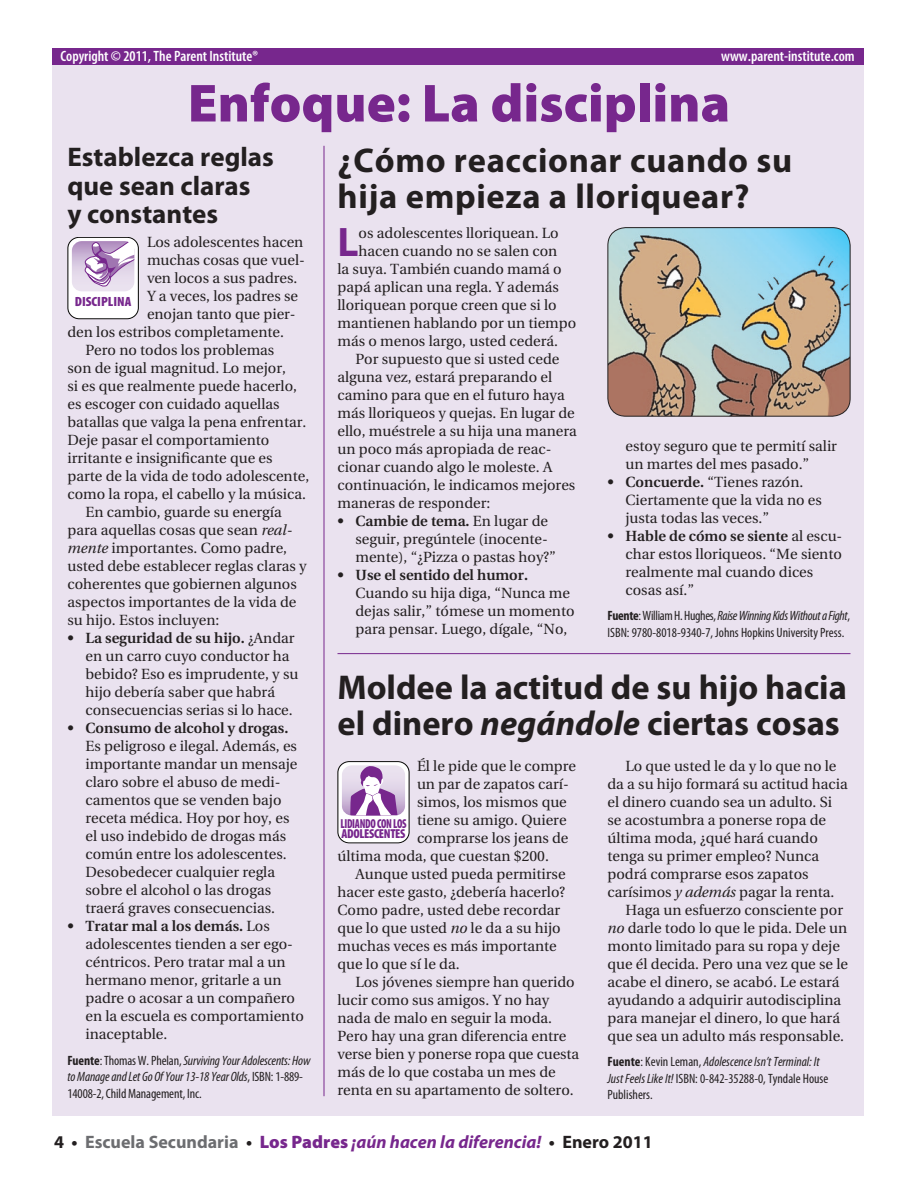
<style>
.page{position:relative;width:918px;height:1188px;background:#fff}
.page>*{position:absolute;margin:0;border:0;box-sizing:border-box;transform-origin:0 0}
.t1{font:900 54px "Myriad Pro";color:#77278d}
.Drop_Cap{font:700 41.4px "Myriad Pro";color:#77278d}
._01_Headline{font:700 34.5px/36px "Myriad Pro";color:#231f20}
._01_Headline-2{font:700 34.5px/36px "Myriad Pro";letter-spacing:.02em;color:#231f20}
._08_Small_Headline{font:700 27px/28.5px "Myriad Pro";color:#231f20}
.t2{font:italic 700 18px "Myriad Pro";color:#77278d}
.t3{font:600 condensed 15px "Myriad Pro";color:#fff}
._03_Body_text{font:14.7px/18px "Utopia";color:#231f20}
._04_Bullet_text{font:14.7px/18px "Utopia";color:#231f20}
.Drop_Cap-2{font:14.7px "Utopia";color:#231f20}
._06_Source{font:condensed 13.5px/16.5px "Myriad Pro";color:#231f20}
._06_Source-2{font:italic condensed 13.5px/16.5px "Myriad Pro";letter-spacing:-.01em;color:#231f20}
.t4{font:900 condensed 13.35px "Myriad Pro";color:#77278d;scale:1.05 1}
.t5{font:900 condensed 13.05px/10.8px "Myriad Pro";letter-spacing:-.025em;color:#77278d;scale:.83 1}
.s1{font-style:italic}
.s2{font-weight:600}
.s3{font-weight:700;font-style:normal}
.s4{font-style:normal}
.s5{font-weight:700}
.s6{font-style:normal;color:#231f20}
.s7{font-style:normal;color:#6c6d70}
.s8{font-weight:900;font-style:normal}
</style>
<div class="page">
<div style="left:53px;top:64px;width:811px;height:1052px;background:#eae2ef"></div>
<hr style="left:338px;top:653px;width:512px;height:1px;background:#77278d">
<div style="left:53px;top:49px;width:811px;height:16px;background:#77278d"></div>
<hr style="left:324px;top:146px;width:1px;height:950px;background:#77278d">
<div style="left:68px;top:238px;width:71px;height:81px;background:#fff;border-radius:11px"></div>
<div style="left:68px;top:237px;width:71px;height:82px;border:1px solid #050504;border-radius:11px"></div>
<svg style="left:72px;top:241px;width:63px;height:50px"></svg>
<div style="left:338px;top:762px;width:71px;height:81px;background:#fff;border-radius:11px"></div>
<div style="left:338px;top:761px;width:71px;height:82px;border:1px solid #050504;border-radius:11px"></div>
<svg style="left:342px;top:765px;width:63px;height:51px"></svg>
<img style="left:608px;top:228px;width:242px;height:188px">
<div style="left:608px;top:227px;width:242px;height:190px;border:1px solid #231f20;border-radius:18px"></div>
<p class="t3" style="left:60px;top:46px;width:199px">Copyright © 2011, The Parent Institute®</p>
<p class="t3" style="left:721px;top:46px;width:135px">www.parent-institute.com</p>
<p class="t1" style="left:188px;top:67px;width:544px">Enfoque: La disciplina</p>
<p class="_08_Small_Headline" style="left:68px;top:142px;width:208px">Establezca reglas que sean claras<br>y constantes</p>
<p class="_01_Headline-2" style="left:338px;top:141px;width:456px">¿Cómo reaccionar cuando su hija empieza a lloriquear?</p>
<p class="Drop_Cap" style="left:338px;top:215px;width:23px">L</p>
<p class="Drop_Cap-2" style="left:359px;top:225px;width:202px">os adolescentes lloriquean. Lo</p>
<p class="_03_Body_text" style="left:147px;top:234px;width:158px">Los adolescentes hacen</p>
<p class="_03_Body_text" style="left:147px;top:252px;width:159px">muchas cosas que vuel-</p>
<p class="_03_Body_text" style="left:147px;top:270px;width:152px">ven locos a sus padres.</p>
<p class="_03_Body_text" style="left:147px;top:288px;width:153px">Y a veces, los padres se</p>
<p class="_03_Body_text" style="left:147px;top:306px;width:150px">enojan tanto que pier-</p>
<p class="_03_Body_text" style="left:68px;top:324px;width:218px">den los estribos completamente.</p>
<p class="_03_Body_text" style="left:68px;top:342px;width:243px;text-indent:18px">Pero no todos los problemas<br>son de igual magnitud. Lo mejor,<br>si es que realmente puede hacerlo, es escoger con cuidado aquellas batallas que valga la pena enfrentar.<br>Deje pasar el comportamiento irritante e insignificante que es parte de la vida de todo adolescente, como la ropa, el cabello y la música.</p>
<p class="_03_Body_text" style="left:68px;top:504px;width:241px;text-indent:18px">En cambio, guarde su energía para aquellas cosas que sean <span class="s1">real&shy;mente</span> importantes. Como padre, usted debe establecer reglas claras y coherentes que gobiernen algunos aspectos importantes de la vida de su hijo. Estos incluyen:</p>
<p class="_04_Bullet_text" style="left:86px;top:630px;width:214px;text-indent:-18px"><span class="s2">• La seguridad de su hijo.</span> ¿Andar en un carro cuyo conductor ha bebido? Eso es imprudente, y su hijo debería saber que habrá consecuencias serias si lo hace.</p>
<p class="_04_Bullet_text" style="left:86px;top:720px;width:213px;text-indent:-18px"><span class="s2">• Consumo de alcohol y drogas.<br></span>Es peligroso e ilegal. Además, es importante mandar un mensaje claro sobre el abuso de medi&shy;camentos que se venden bajo receta médica. Hoy por hoy, es el uso indebido de drogas más común entre los adolescentes.<br>Desobedecer cualquier regla sobre el alcohol o las drogas traerá graves consecuencias.</p>
<p class="_04_Bullet_text" style="left:86px;top:918px;width:220px;text-indent:-18px"><span class="s2">• Tratar mal a los demás.</span> Los adolescentes tienden a ser ego&shy;céntricos. Pero tratar mal a un hermano menor, gritarle a un padre o acosar a un compañero en la escuela es comportamiento inaceptable.</p>
<p class="_06_Source-2" style="left:68px;top:1052px;width:245px"><span class="s3">Fuente</span><span class="s4">: Thomas W. Phelan,</span> Surviving Your Adolescents: How to Manage and Let Go Of Your 13-18 Year Olds<span class="s4">, ISBN: 1-889-<br>14008-2, Child Management, Inc.</span></p>
<p class="Drop_Cap-2" style="left:359px;top:243px;width:200px">hacen cuando no se salen con</p>
<p class="Drop_Cap-2" style="left:338px;top:261px;width:226px">la suya. También cuando mamá o</p>
<p class="Drop_Cap-2" style="left:338px;top:279px;width:223px">papá aplican una regla. Y además</p>
<p class="Drop_Cap-2" style="left:338px;top:297px;width:221px">lloriquean porque creen que si lo</p>
<p class="Drop_Cap-2" style="left:338px;top:315px;width:240px">mantienen hablando por un tiempo</p>
<p class="Drop_Cap-2" style="left:338px;top:333px;width:222px">más o menos largo, usted cederá.</p>
<p class="_03_Body_text" style="left:338px;top:351px;width:241px;text-indent:18px">Por supuesto que si usted cede alguna vez, estará preparando el camino para que en el futuro haya más lloriqueos y quejas. En lugar de ello, muéstrele a su hija una manera un poco más apropiada de reac&shy;cionar cuando algo le moleste. A continuación, le indicamos mejores maneras de responder:</p>
<p class="_04_Bullet_text" style="left:356px;top:513px;width:202px;text-indent:-18px"><span class="s2">• Cambie de tema.</span> En lugar de seguir, pregúntele (inocente&shy;mente), “¿Pizza o pastas hoy?”</p>
<p class="_04_Bullet_text" style="left:356px;top:567px;width:221px;text-indent:-18px"><span class="s2">• Use el sentido del humor.<br></span>Cuando su hija diga, “Nunca me dejas salir,” tómese un momento para pensar. Luego, dígale, “No,</p>
<p class="t4" style="left:75px;top:293px;width:55px">DISCIPLINA</p>
<p class="_04_Bullet_text" style="left:626px;top:437px;width:213px">estoy seguro que te permití salir un martes del mes pasado.”</p>
<p class="_04_Bullet_text" style="left:626px;top:473px;width:198px;text-indent:-18px"><span class="s2">• Concuerde.</span> “Tienes razón.<br>Ciertamente que la vida no es justa todas las veces.”</p>
<p class="_04_Bullet_text" style="left:626px;top:527px;width:218px;text-indent:-18px"><span class="s2">• Hable de cómo se siente</span> al escu&shy;char estos lloriqueos. “Me siento realmente mal cuando dices cosas así.”</p>
<p class="_06_Source" style="left:607px;top:608px;width:244px"><span class="s5">Fuente</span>: William H. Hughes, <span class="s1">Raise Winning Kids Without a Fight</span>,<br>ISBN: 9780-8018-9340-7, Johns Hopkins University Press.</p>
<p class="_01_Headline" style="left:338px;top:669px;width:511px">Moldee la actitud de su hijo hacia el dinero <span class="s1">negándole</span> ciertas cosas</p>
<p class="_03_Body_text" style="left:417px;top:757px;width:161px">Él le pide que le compre</p>
<p class="_03_Body_text" style="left:417px;top:775px;width:153px">un par de zapatos carí-</p>
<p class="_03_Body_text" style="left:417px;top:793px;width:151px">simos, los mismos que</p>
<p class="_03_Body_text" style="left:417px;top:811px;width:151px">tiene su amigo. Quiere</p>
<p class="_03_Body_text" style="left:417px;top:829px;width:153px">comprarse los jeans de</p>
<p class="_03_Body_text" style="left:338px;top:847px;width:213px">última moda, que cuestan $200.</p>
<p class="_03_Body_text" style="left:338px;top:865px;width:230px;text-indent:18px">Aunque usted pueda permitirse hacer este gasto, ¿debería hacerlo?<br>Como padre, usted debe recordar que lo que usted <span class="s1">no</span> le da a su hijo muchas veces es más importante que lo que sí le da.</p>
<p class="_03_Body_text" style="left:338px;top:973px;width:243px;text-indent:18px">Los jóvenes siempre han querido lucir como sus amigos. Y no hay nada de malo en seguir la moda.<br>Pero hay una gran diferencia entre verse bien y ponerse ropa que cuesta más de lo que costaba un mes de renta en su apartamento de soltero.</p>
<p class="_03_Body_text" style="left:608px;top:757px;width:242px;text-indent:18px">Lo que usted le da y lo que no le da a su hijo formará su actitud hacia el dinero cuando sea un adulto. Si se acostumbra a ponerse ropa de última moda, ¿qué hará cuando tenga su primer empleo? Nunca podrá comprarse esos zapatos carísimos <span class="s1">y además</span> pagar la renta.</p>
<p class="_03_Body_text" style="left:608px;top:901px;width:242px;text-indent:18px">Haga un esfuerzo consciente por <span class="s1">no</span> darle todo lo que le pida. Dele un monto limitado para su ropa y deje que él decida. Pero una vez que se le acabe el dinero, se acabó. Le estará ayudando a adquirir autodisciplina para manejar el dinero, lo que hará que sea un adulto más responsable.</p>
<p class="_06_Source" style="left:608px;top:1053px;width:222px"><span class="s5">Fuente</span>: Kevin Leman, <span class="s1">Adolescence Isn’t Terminal: It<br>Just Feels Like It!</span> ISBN: 0-842-35288-0, Tyndale House<br>Publishers.</p>
<p class="t2" style="left:54px;top:1130px;width:600px"><span class="s6">4 •</span> <span class="s7">Escuela Secundaria</span> <span class="s6">•</span> <span class="s8">Los Padres</span> ¡aún hacen la diferencia! <span class="s6">• Enero 2011</span></p>
<p class="t5" style="left:340px;top:817px;width:81px">LIDIANDO CON LOS<br>ADOLESCENTES</p>
</div>
